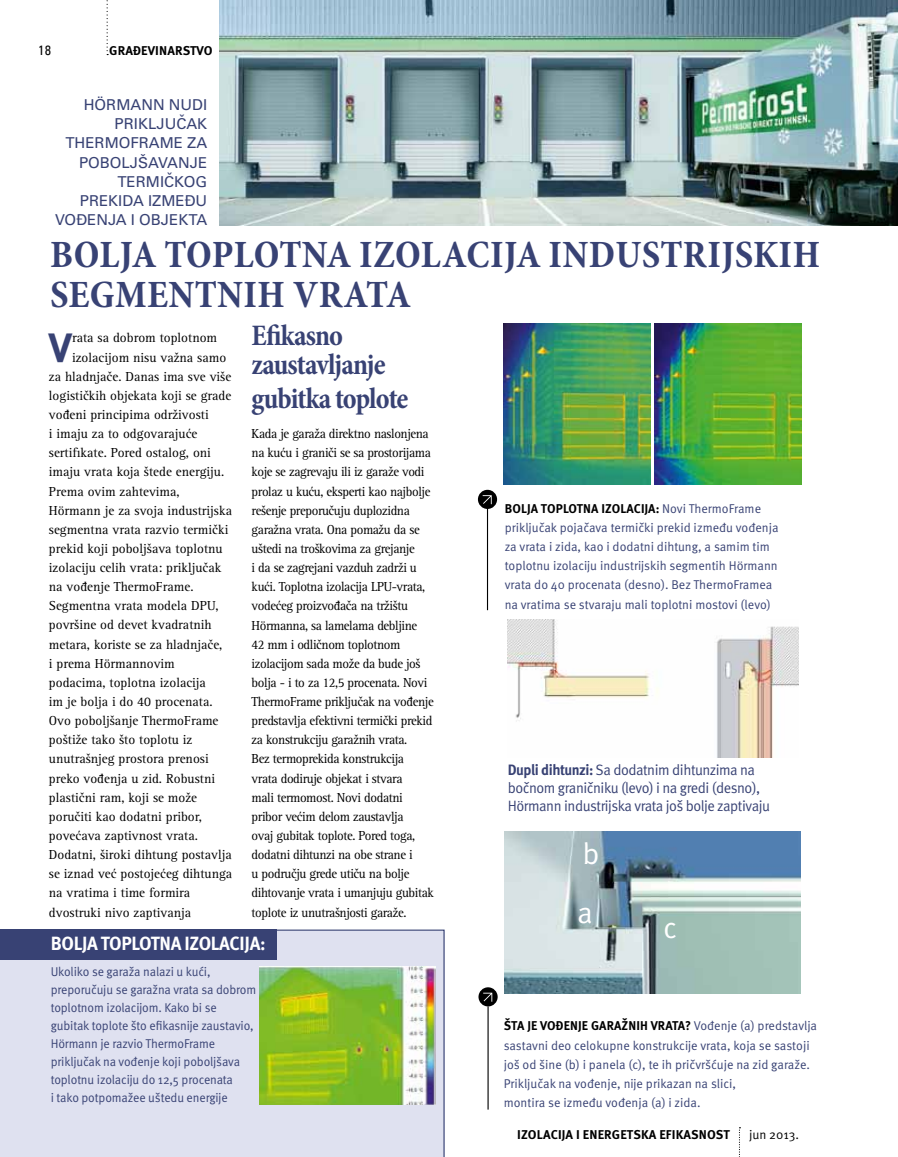
<style>
.page{position:relative;width:898px;height:1157px;background:#fff}
.page>*{position:absolute;margin:0;border:0;box-sizing:border-box;transform-origin:0 0}
.t1{font:700 41.1px "Meta Pro";color:#384274}
.t2{font:700 condensed 39px/40.5px "Minion Pro";letter-spacing:.01em;color:#384274}
.t3{font:700 condensed 30px/28.5px "Minion Pro";color:#384274;scale:.95 1}
.t4{font:30px "Meta Pro";color:#fff}
.t5{font:700 19.2px "Meta Pro";letter-spacing:-.02em;color:#fff;scale:.95 1}
.t6{font:15px/18px "Meta Pro";letter-spacing:-.03em;color:#384274;scale:.95 1}
.t7{font:15px/19.2px "Univers LT Std";color:#384274;text-align:right}
.t8{font:13.5px "Rotis Serif Std";color:#000}
.t9{font:13.5px/19.2px "Rotis Serif Std";letter-spacing:-.03em;color:#000;scale:.95 1}
.t10{font:13.5px "Univers Pagina Aubi";color:#000}
.t11{font:12.75px/19.2px "Meta Pro";letter-spacing:-.01em;color:#384274}
.t12{font:12.75px/18px "Meta Pro";letter-spacing:-.01em;color:#384274;scale:.95 1}
.t13{font:700 12.75px "Meta Pro";letter-spacing:.01em;color:#000}
.t14{font:12.75px "Meta Pro";color:#000}
.s1{font-weight:700;color:#000}
.s2{font-weight:700}
</style>
<div class="page">
<div style="left:0;top:929px;width:444px;height:228px;background:#dfe1f0"></div>
<img style="left:220px;top:0;width:677px;height:226px">
<img style="left:503px;top:323px;width:147px;height:162px">
<img style="left:654px;top:323px;width:146px;height:162px">
<img style="left:507px;top:620px;width:291px;height:138px">
<img style="left:259px;top:966px;width:176px;height:138px">
<img style="left:504px;top:832px;width:296px;height:161px">
<div style="left:0;top:929px;width:277px;height:30px;background:#384274"></div>
<svg style="left:106px;top:0;width:2px;height:55px"></svg>
<svg style="left:739px;top:1127px;width:1px;height:30px"></svg>
<hr style="left:487px;top:507px;width:1px;height:103px;background:#000">
<hr style="left:487px;top:1006px;width:1px;height:103px;background:#000">
<svg style="left:477px;top:490px;width:20px;height:19px"></svg>
<svg style="left:478px;top:987px;width:19px;height:19px"></svg>
<svg style="left:482px;top:495px;width:9px;height:9px"></svg>
<svg style="left:483px;top:992px;width:9px;height:9px"></svg>
<p class="t10" style="left:38px;top:43px;width:14px">18</p>
<p class="t13" style="left:109px;top:43px;width:105px">GRAĐEVINARSTVO</p>
<p class="t7" style="left:55px;top:95px;width:153px">HÖRMANN NUDI<br>PRIKLJUČAK<br>THERMOFRAME ZA<br>POBOLJŠAVANJE<br>TERMIČKOG<br>PREKIDA IZMEĐU<br>VOĐENJA I OBJEKTA</p>
<h2 class="t2" style="left:50px;top:234px;width:771px">BOLJA TOPLOTNA IZOLACIJA INDUSTRIJSKIH<br>SEGMENTNIH VRATA</h2>
<h1 class="t1" style="left:49px;top:321px;width:25px">V</h1>
<p class="t8" style="left:72px;top:330px;width:146px">rata sa dobrom toplotnom</p>
<p class="t8" style="left:72px;top:349px;width:156px">izolacijom nisu važna samo</p>
<p class="t8" style="left:49px;top:368px;width:184px">za hladnjače. Danas ima sve više</p>
<p class="t8" style="left:49px;top:388px;width:184px">logističkih objekata koji se grade</p>
<p class="t8" style="left:49px;top:407px;width:161px">vođeni principima održivosti</p>
<p class="t8" style="left:49px;top:426px;width:150px">i imaju za to odgovarajuće</p>
<p class="t8" style="left:49px;top:445px;width:163px">sertifikate. Pored ostalog, oni</p>
<p class="t8" style="left:49px;top:464px;width:177px">imaju vrata koja štede energiju.</p>
<p class="t8" style="left:49px;top:483px;width:132px">Prema ovim zahtevima,</p>
<p class="t8" style="left:49px;top:502px;width:184px">Hörmann je za svoja industrijska</p>
<p class="t8" style="left:49px;top:521px;width:181px">segmentna vrata razvio termički</p>
<p class="t8" style="left:49px;top:541px;width:175px">prekid koji poboljšava toplotnu</p>
<p class="t8" style="left:49px;top:560px;width:174px">izolaciju celih vrata: priključak</p>
<p class="t8" style="left:49px;top:579px;width:146px">na vođenje ThermoFrame.</p>
<p class="t8" style="left:49px;top:598px;width:171px">Segmentna vrata modela DPU,</p>
<p class="t8" style="left:49px;top:617px;width:164px">površine od devet kvadratnih</p>
<p class="t8" style="left:49px;top:636px;width:175px">metara, koriste se za hladnjače,</p>
<p class="t8" style="left:49px;top:655px;width:127px">i prema Hörmannovim</p>
<p class="t8" style="left:49px;top:674px;width:158px">podacima, toplotna izolacija</p>
<p class="t8" style="left:49px;top:694px;width:165px">im je bolja i do 40 procenata.</p>
<p class="t8" style="left:49px;top:713px;width:171px">Ovo poboljšanje ThermoFrame</p>
<p class="t8" style="left:49px;top:732px;width:145px">poštiže tako što toplotu iz</p>
<p class="t8" style="left:49px;top:751px;width:161px">unutrašnjeg prostora prenosi</p>
<p class="t8" style="left:49px;top:770px;width:168px">preko vođenja u zid. Robustni</p>
<p class="t8" style="left:49px;top:789px;width:150px">plastični ram, koji se može</p>
<p class="t8" style="left:49px;top:808px;width:155px">poručiti kao dodatni pribor,</p>
<p class="t8" style="left:49px;top:827px;width:150px">povećava zaptivnost vrata.</p>
<p class="t8" style="left:49px;top:847px;width:184px">Dodatni, široki dihtung postavlja</p>
<p class="t8" style="left:49px;top:866px;width:185px">se iznad već postojećeg dihtunga</p>
<p class="t8" style="left:49px;top:885px;width:143px">na vratima i time formira</p>
<p class="t8" style="left:49px;top:904px;width:144px">dvostruki nivo zaptivanja</p>
<h3 class="t3" style="left:251px;top:321px;width:143px">EFIKASNO<br>ZAUSTAVLJANJE</h3>
<h3 class="t3" style="left:251px;top:384px;width:166px">GUBITKA TOPLOTE</h3>
<p class="t9" style="left:251px;top:424px;width:193px">Kada je garaža direktno naslonjena na kuću i graniči se sa prostorijama koje se zagrevaju ili iz garaže vodi prolaz u kuću, eksperti kao najbolje rešenje preporučuju duplozidna garažna vrata. Ona pomažu da se uštedi na troškovima za grejanje<br>i da se zagrejani vazduh zadrži u kući. Toplotna izolacija LPU-vrata, vodećeg proizvođača na tržištu Hörmanna, sa lamelama debljine<br>42 mm i odličnom toplotnom izolacijom sada može da bude još bolja - i to za 12,5 procenata. Novi ThermoFrame priključak na vođenje predstavlja efektivni termički prekid za konstrukciju garažnih vrata.<br>Bez termoprekida konstrukcija<br>vrata dodiruje objekat i stvara<br>mali termomost. Novi dodatni pribor većim delom zaustavlja<br>ovaj gubitak toplote. Pored toga, dodatni dihtunzi na obe strane i<br>u području grede utiču na bolje dihtovanje vrata i umanjuju gubitak toplote iz unutrašnjosti garaže.</p>
<h3 class="t5" style="left:51px;top:931px;width:227px">BOLJA TOPLOTNA IZOLACIJA:</h3>
<p class="t12" style="left:51px;top:963px;width:218px">Ukoliko se garaža nalazi u kući, preporučuju se garažna vrata sa dobrom toplotnom izolacijom. Kako bi se gubitak toplote što efikasnije zaustavio, Hörmann je razvio ThermoFrame priključak na vođenje koji poboljšava toplotnu izolaciju do 12,5 procenata<br>i tako potpomažee uštedu energije</p>
<p class="t11" style="left:504px;top:499px;width:275px"><span class="s1">BOLJA TOPLOTNA IZOLACIJA:</span> Novi ThermoFrame priključak pojačava termički prekid između vođenja za vrata i zida, kao i dodatni dihtung, a samim tim toplotnu izolaciju industrijskih segmentih Hörmann vrata do 40 procenata (desno). Bez ThermoFramea na vratima se stvaraju mali toplotni mostovi (levo)</p>
<p class="t6" style="left:507px;top:761px;width:277px"><span class="s2">DUPLI DIHTUNZI:</span> Sa dodatnim dihtunzima na bočnom graničniku (levo) i na gredi (desno),<br>Hörmann industrijska vrata još bolje zaptivaju</p>
<h3 class="t4" style="left:582px;top:834px;width:19px">b</h3>
<h3 class="t4" style="left:577px;top:893px;width:17px">a</h3>
<h3 class="t4" style="left:662px;top:909px;width:16px">c</h3>
<p class="t11" style="left:503px;top:1016px;width:315px"><span class="s1">ŠTA JE VOĐENJE GARAŽNIH VRATA?</span> Vođenje (a) predstavlja sastavni deo celokupne konstrukcije vrata, koja se sastoji još od šine (b) i panela (c), te ih pričvršćuje na zid garaže.<br>Priključak na vođenje, nije prikazan na slici,<br>montira se između vođenja (a) i zida.</p>
<p class="t13" style="left:517px;top:1126px;width:74px">IZOLACIJA I ENERGETS</p>
<p class="t13" style="left:640px;top:1126px;width:52px">KA EFIKASNOST</p>
<p class="t14" style="left:748px;top:1126px;width:51px">jun 2013.</p>
</div>
